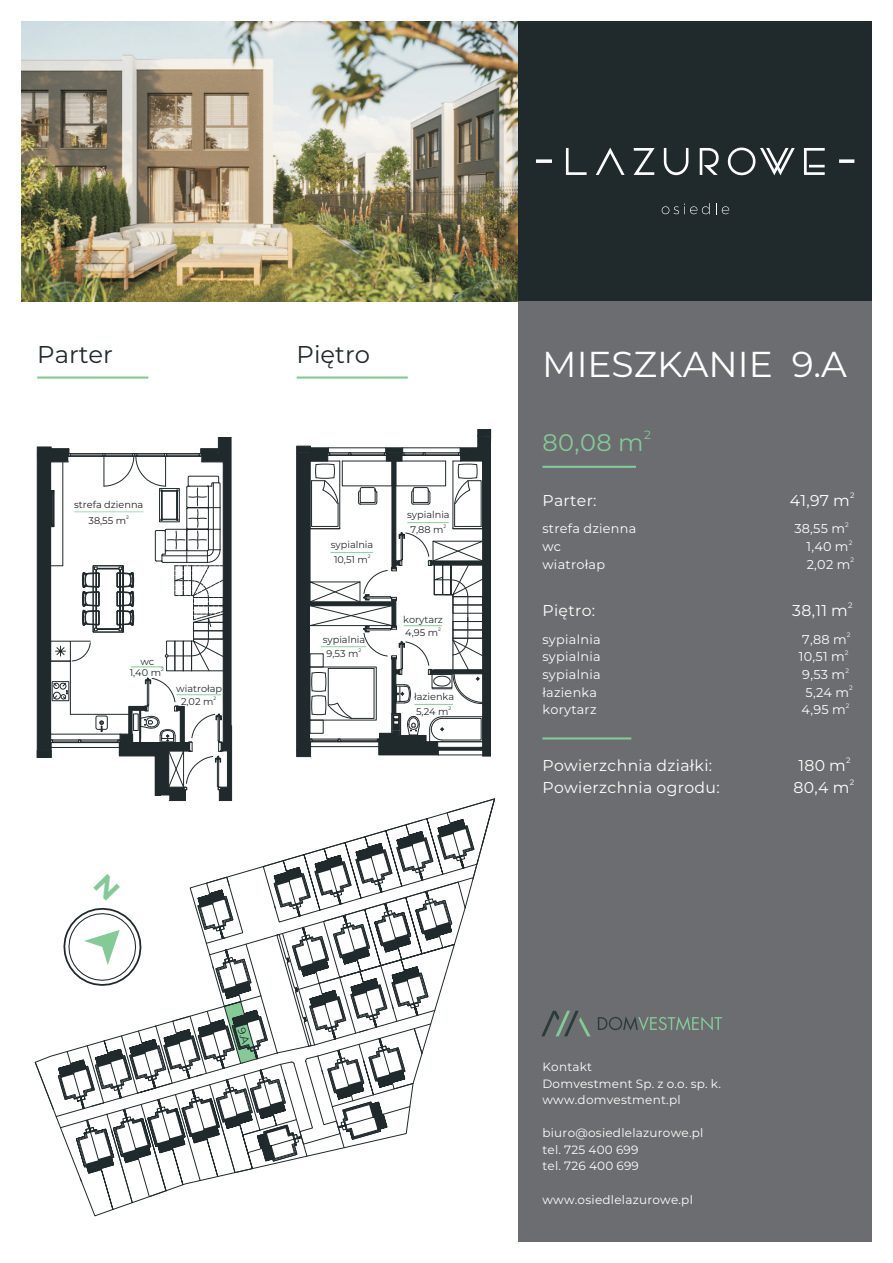
<style>
.page{position:relative;width:893px;height:1263px;background:#fff}
.page>*{position:absolute;margin:0;border:0;box-sizing:border-box;transform-origin:0 0}
.t1{font:36px "Montserrat";color:#fff}
.t2{font:24.3px "Montserrat";color:#20292c}
.t3{font:24px "Montserrat";color:#84ca97}
.t4{font:15.6px/21.6px "Montserrat";letter-spacing:.02em;color:#fff}
.t5{font:12.9px "Montserrat";letter-spacing:.02em;color:#fff}
.t6{font:12px/16.5px "Montserrat";letter-spacing:.02em;color:#fff}
.t7{font:12px "Montserrat";color:#84ca97}
.t8{font:9.75px "Montserrat";color:#20292c}
.t9{font:9.75px "Montserrat";color:#231f20}
.t10{font:7.8px "Montserrat";color:#fff}
.t11{font:6.45px "Montserrat";color:#fff}
.t12{font:4.8px "Montserrat";color:#20292c}
.t13{font:4.8px "Montserrat";color:#231f20}
</style>
<div class="page">
<svg style="left:219px;top:798px;width:300px;height:371px"></svg>
<svg style="left:489px;top:860px;width:25px;height:200px"></svg>
<div style="left:519px;top:257px;width:353px;height:985px;background:#6c6d70"></div>
<svg style="left:542px;top:465px;width:94px;height:3px"></svg>
<img style="left:21px;top:21px;width:498px;height:280px">
<hr style="left:37px;top:376px;width:111px;height:3px;background:#84ca97">
<div style="left:519px;top:21px;width:353px;height:280px;background:#20292c"></div>
<hr style="left:297px;top:376px;width:111px;height:3px;background:#84ca97">
<svg style="left:662px;top:203px;width:48px;height:11px"></svg>
<svg style="left:716px;top:203px;width:13px;height:11px"></svg>
<svg style="left:536px;top:148px;width:318px;height:27px"></svg>
<svg style="left:542px;top:737px;width:90px;height:3px"></svg>
<svg style="left:36px;top:437px;width:196px;height:364px"></svg>
<hr style="left:131px;top:667px;width:32px;height:1px;background:#84ca97">
<hr style="left:177px;top:694px;width:44px;height:1px;background:#84ca97">
<svg style="left:296px;top:429px;width:195px;height:328px"></svg>
<hr style="left:321px;top:646px;width:45px;height:1px;background:#84ca97">
<hr style="left:404px;top:625px;width:38px;height:1px;background:#84ca97">
<hr style="left:331px;top:552px;width:41px;height:1px;background:#84ca97">
<hr style="left:408px;top:522px;width:40px;height:1px;background:#84ca97">
<hr style="left:415px;top:704px;width:38px;height:1px;background:#84ca97">
<svg style="left:541px;top:1011px;width:50px;height:25px"></svg>
<svg style="left:598px;top:1016px;width:124px;height:15px"></svg>
<svg style="left:35px;top:819px;width:454px;height:398px"></svg>
<h2 class="t2" style="left:37px;top:339px;width:77px">Parter</h2>
<h2 class="t2" style="left:297px;top:339px;width:75px">Piêtro</h2>
<p class="t9" style="left:74px;top:498px;width:71px">strefa dzienna</p>
<p class="t13" style="left:126px;top:514px;width:4px">2</p>
<p class="t9" style="left:89px;top:514px;width:39px">38,55 m</p>
<p class="t8" style="left:140px;top:655px;width:16px">wc</p>
<p class="t12" style="left:161px;top:666px;width:4px">2</p>
<p class="t8" style="left:130px;top:666px;width:33px">1,40 m</p>
<p class="t8" style="left:176px;top:682px;width:48px">wiatro³ap</p>
<p class="t12" style="left:213px;top:695px;width:4px">2</p>
<p class="t8" style="left:181px;top:695px;width:34px">2,02 m</p>
<p class="t8" style="left:331px;top:538px;width:44px">sypialnia</p>
<p class="t12" style="left:368px;top:554px;width:4px">2</p>
<p class="t8" style="left:334px;top:554px;width:35px">10,51 m</p>
<p class="t8" style="left:323px;top:633px;width:44px">sypialnia</p>
<p class="t12" style="left:359px;top:648px;width:4px">2</p>
<p class="t8" style="left:327px;top:648px;width:33px">9,53 m</p>
<p class="t8" style="left:407px;top:509px;width:44px">sypialnia</p>
<p class="t12" style="left:444px;top:523px;width:4px">2</p>
<p class="t8" style="left:410px;top:523px;width:35px">7,88 m</p>
<p class="t8" style="left:403px;top:614px;width:41px">korytarz</p>
<p class="t12" style="left:438px;top:626px;width:4px">2</p>
<p class="t8" style="left:405px;top:626px;width:34px">4,95 m</p>
<p class="t8" style="left:414px;top:690px;width:42px">³azienka</p>
<p class="t12" style="left:449px;top:706px;width:4px">2</p>
<p class="t8" style="left:416px;top:706px;width:34px">5,24 m</p>
<h1 class="t1" style="left:542px;top:342px;width:306px">MIESZKANIE 9.A</h1>
<p class="t7" style="left:644px;top:427px;width:8px">2</p>
<h3 class="t3" style="left:542px;top:427px;width:103px">80,08 m</h3>
<p class="t10" style="left:850px;top:491px;width:6px">2</p>
<h3 class="t4" style="left:542px;top:490px;width:56px">Parter:</h3>
<h3 class="t4" style="left:790px;top:490px;width:62px">41,97 m</h3>
<p class="t11" style="left:845px;top:521px;width:5px">2</p>
<p class="t5" style="left:542px;top:521px;width:95px">strefa dzienna</p>
<p class="t5" style="left:794px;top:521px;width:52px">38,55 m</p>
<p class="t11" style="left:849px;top:538px;width:5px">2</p>
<p class="t5" style="left:542px;top:539px;width:20px">wc</p>
<p class="t5" style="left:806px;top:539px;width:44px">1,40 m</p>
<p class="t11" style="left:850px;top:556px;width:5px">2</p>
<p class="t5" style="left:542px;top:556px;width:64px">wiatro³ap</p>
<p class="t5" style="left:807px;top:556px;width:45px">2,02 m</p>
<h3 class="t4" style="left:542px;top:599px;width:54px">Piêtro:</h3>
<p class="t10" style="left:848px;top:600px;width:6px">2</p>
<h3 class="t4" style="left:792px;top:599px;width:57px">38,11 m</h3>
<p class="t11" style="left:847px;top:631px;width:5px">2</p>
<p class="t5" style="left:542px;top:631px;width:60px">sypialnia</p>
<p class="t5" style="left:802px;top:631px;width:46px">7,88 m</p>
<p class="t11" style="left:845px;top:649px;width:5px">2</p>
<p class="t5" style="left:542px;top:649px;width:60px">sypialnia</p>
<p class="t5" style="left:799px;top:649px;width:47px">10,51 m</p>
<p class="t11" style="left:845px;top:666px;width:5px">2</p>
<p class="t5" style="left:542px;top:666px;width:60px">sypialnia</p>
<p class="t5" style="left:802px;top:666px;width:44px">9,53 m</p>
<p class="t11" style="left:849px;top:684px;width:5px">2</p>
<p class="t5" style="left:542px;top:684px;width:56px">³azienka</p>
<p class="t5" style="left:805px;top:684px;width:45px">5,24 m</p>
<p class="t11" style="left:846px;top:702px;width:5px">2</p>
<p class="t5" style="left:542px;top:702px;width:56px">korytarz</p>
<p class="t5" style="left:802px;top:702px;width:46px">4,95 m</p>
<h3 class="t4" style="left:542px;top:755px;width:179px">Powierzchnia dzia³ki:<br>Powierzchnia ogrodu:</h3>
<p class="t10" style="left:846px;top:756px;width:6px">2</p>
<h3 class="t4" style="left:798px;top:755px;width:49px">180 m</h3>
<p class="t10" style="left:850px;top:777px;width:6px">2</p>
<h3 class="t4" style="left:794px;top:776px;width:57px">80,4 m</h3>
<p class="t6" style="left:542px;top:1058px;width:180px">Kontakt<br>Domvestment Sp. z o.o. sp. k. www.domvestment.pl</p>
<p class="t6" style="left:542px;top:1125px;width:162px">biuro@osiedlelazurowe.pl tel. 725 400 699<br>tel. 726 400 699</p>
<p class="t6" style="left:542px;top:1191px;width:152px">www.osiedlelazurowe.pl</p>
</div>
